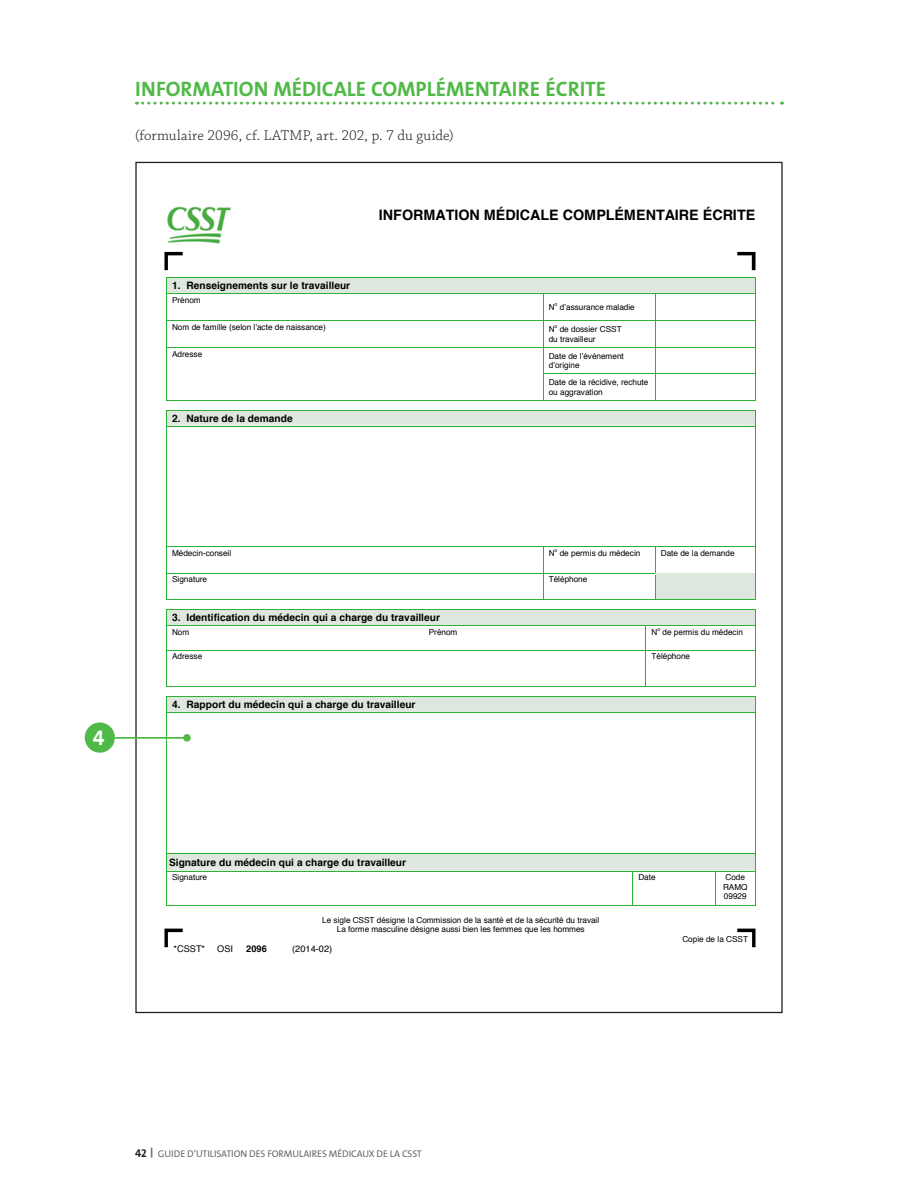
<style>
.page{position:relative;width:918px;height:1188px;background:#fff}
.page>*{position:absolute;margin:0;border:0;box-sizing:border-box;transform-origin:0 0}
.Normal_e{font:21.15px "The Sans Bold Caps";color:#fff}
.titre_vert_capitale{font:21px "The Sans Bold Caps";color:#51b948}
.info_formulaires{font:300 15px "Chaparral Pro";letter-spacing:.015em;color:#231f20}
.t1{font:700 14.4px "Helvetica";color:#000}
.t2{font:700 10.2px "Helvetica";letter-spacing:.005em;color:#000}
.t3{font:9.75px "The Sans Caps";letter-spacing:-.01em;color:#64696d}
.t4{font:9.15px "Helvetica";color:#000}
.t5{font:700 9.15px "Helvetica";color:#000}
.t6{font:8.25px/9.4px "Helvetica";letter-spacing:-.005em;color:#000}
.t7{font:5.1px "Helvetica";color:#000}
.s1{font-family:"The Sans Bold Caps";font-size:11.25px;color:#231f20}
</style>
<div class="page">
<svg style="left:143px;top:102px;width:640px;height:3px"></svg>
<img style="left:167px;top:207px;width:64px;height:37px">
<svg style="left:166px;top:277px;width:590px;height:124px"></svg>
<svg style="left:166px;top:410px;width:590px;height:18px;background:#cbe2cc"></svg>
<hr style="left:166px;top:428px;width:1px;height:118px;background:#2eb035">
<hr style="left:755px;top:428px;width:1px;height:118px;background:#2eb035">
<hr style="left:167px;top:546px;width:376px;height:1px;background:#2eb035">
<hr style="left:543px;top:546px;width:112px;height:1px;background:#2eb035">
<hr style="left:167px;top:573px;width:376px;height:1px;background:#2eb035">
<hr style="left:543px;top:573px;width:112px;height:1px;background:#2eb035">
<svg style="left:166px;top:546px;width:1px;height:54px"></svg>
<hr style="left:167px;top:599px;width:376px;height:1px;background:#2eb035">
<svg style="left:543px;top:547px;width:1px;height:52px"></svg>
<hr style="left:543px;top:599px;width:112px;height:1px;background:#2eb035">
<svg style="left:655px;top:546px;width:101px;height:54px"></svg>
<svg style="left:166px;top:609px;width:590px;height:43px"></svg>
<hr style="left:166px;top:652px;width:1px;height:34px;background:#2eb035">
<hr style="left:167px;top:686px;width:479px;height:1px;background:#2eb035">
<hr style="left:646px;top:652px;width:1px;height:34px;background:#2eb035">
<hr style="left:646px;top:686px;width:109px;height:1px;background:#2eb035">
<hr style="left:755px;top:652px;width:1px;height:34px;background:#2eb035">
<svg style="left:166px;top:696px;width:590px;height:18px;background:#cbe2cb"></svg>
<hr style="left:166px;top:714px;width:1px;height:139px;background:#2eb035">
<hr style="left:755px;top:714px;width:1px;height:139px;background:#2eb035">
<svg style="left:166px;top:853px;width:590px;height:20px;background:#cde3ce"></svg>
<hr style="left:166px;top:873px;width:1px;height:32px;background:#2eb035">
<hr style="left:167px;top:905px;width:466px;height:1px;background:#2eb035">
<hr style="left:633px;top:873px;width:1px;height:32px;background:#2eb035">
<hr style="left:633px;top:905px;width:82px;height:1px;background:#2eb035">
<hr style="left:715px;top:873px;width:1px;height:32px;background:#2eb035">
<hr style="left:716px;top:905px;width:39px;height:1px;background:#2eb035">
<hr style="left:755px;top:873px;width:1px;height:32px;background:#2eb035">
<hr style="left:115px;top:737px;width:70px;height:2px;background:#51b948">
<div style="left:85px;top:722px;width:30px;height:31px;background:#51b948;border-radius:50%"></div>
<div style="left:183px;top:734px;width:8px;height:8px;background:#51b948;border-radius:50%"></div>
<p class="titre_vert_capitale" style="left:135px;top:71px;width:473px">INFORMATION MÉDICALE COMPLÉMENTAIRE ÉCRITE</p>
<p class="info_formulaires" style="left:135px;top:127px;width:320px">(formulaire 2096, cf. LATMP, art. 202, p. 7 du guide)</p>
<p class="t2" style="left:172px;top:277px;width:180px">1. Renseignements sur le travailleur</p>
<p class="t6" style="left:172px;top:295px;width:30px">Prénom</p>
<p class="t1" style="left:379px;top:203px;width:378px">INFORMATION MÉDICALE COMPLÉMENTAIRE ÉCRITE</p>
<p class="t6" style="left:549px;top:302px;width:7px">N</p>
<p class="t7" style="left:555px;top:300px;width:4px">o</p>
<p class="t6" style="left:560px;top:302px;width:77px">d’assurance maladie</p>
<p class="t6" style="left:172px;top:322px;width:155px">Nom de famille (selon l’acte de naissance)</p>
<p class="t6" style="left:549px;top:325px;width:7px">N</p>
<p class="t7" style="left:555px;top:322px;width:4px">o</p>
<p class="t6" style="left:549px;top:325px;width:75px;text-indent:11px">de dossier CSST du travailleur</p>
<p class="t6" style="left:549px;top:351px;width:77px">Date de l’événement d’origine</p>
<p class="t6" style="left:172px;top:349px;width:32px">Adresse</p>
<p class="t2" style="left:172px;top:410px;width:122px">2. Nature de la demande</p>
<p class="t6" style="left:549px;top:378px;width:101px">Date de la récidive, rechute ou aggravation</p>
<p class="Normal_e" style="left:93px;top:720px;width:13px">4</p>
<p class="t6" style="left:172px;top:548px;width:61px">Médecin-conseil</p>
<p class="t6" style="left:549px;top:548px;width:7px">N</p>
<p class="t7" style="left:555px;top:546px;width:4px">o</p>
<p class="t6" style="left:560px;top:548px;width:82px">de permis du médecin</p>
<p class="t6" style="left:661px;top:548px;width:75px">Date de la demande</p>
<p class="t6" style="left:172px;top:575px;width:37px">Signature</p>
<p class="t6" style="left:549px;top:575px;width:40px">Téléphone</p>
<p class="t2" style="left:172px;top:609px;width:270px">3. Identification du médecin qui a charge du travailleur</p>
<p class="t6" style="left:172px;top:628px;width:19px">Nom</p>
<p class="t6" style="left:429px;top:628px;width:30px">Prénom</p>
<p class="t6" style="left:651px;top:628px;width:7px">N</p>
<p class="t7" style="left:657px;top:625px;width:4px">o</p>
<p class="t6" style="left:663px;top:628px;width:82px">de permis du médecin</p>
<p class="t6" style="left:172px;top:652px;width:32px">Adresse</p>
<p class="t6" style="left:651px;top:652px;width:40px">Téléphone</p>
<p class="t2" style="left:172px;top:696px;width:245px">4. Rapport du médecin qui a charge du travailleur</p>
<p class="t2" style="left:169px;top:854px;width:239px">Signature du médecin qui a charge du travailleur</p>
<p class="t6" style="left:172px;top:873px;width:37px">Signature</p>
<p class="t6" style="left:638px;top:873px;width:19px">Date</p>
<p class="t6" style="left:723px;top:873px;width:26px">Code<br>RAMQ<br>09929</p>
<p class="t6" style="left:322px;top:916px;width:279px;text-align:center">Le sigle CSST désigne la Commission de la santé et de la sécurité du travail<br>La forme masculine désigne aussi bien les femmes que les hommes</p>
<p class="t4" style="left:174px;top:942px;width:33px">*CSST*</p>
<p class="t4" style="left:217px;top:942px;width:17px">OSI</p>
<p class="t5" style="left:246px;top:941px;width:22px">2096</p>
<p class="t4" style="left:292px;top:942px;width:42px">(2014-02)</p>
<p class="t6" style="left:682px;top:934px;width:67px">Copie de la CSST</p>
<p class="t3" style="left:135px;top:1146px;width:288px"><span class="s1">42</span> <sup>|</sup> GUIDE D’UTILISATION DES FORMULAIRES MÉDICAUX DE LA CSST</p>
</div>
